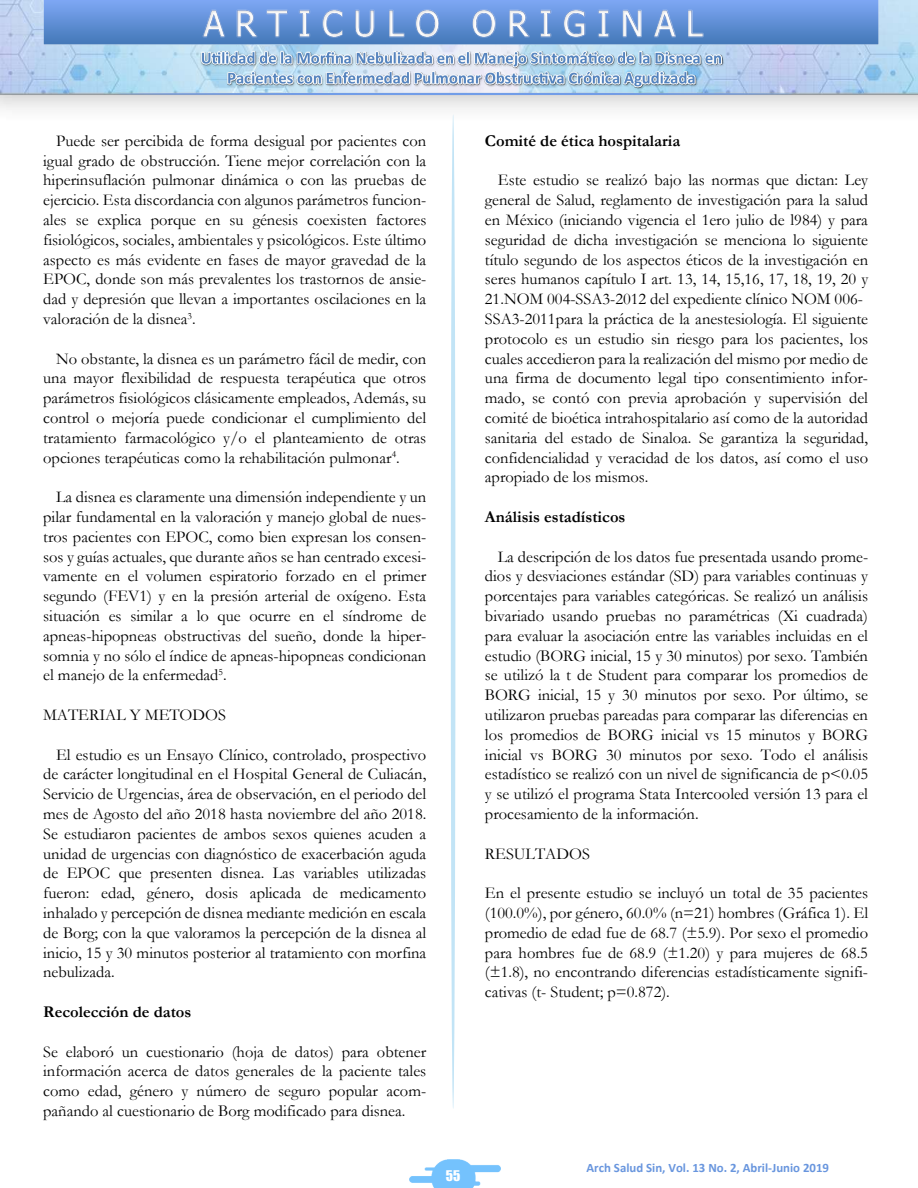
<style>
.page{position:relative;width:918px;height:1188px;background:#fff}
.page>*{position:absolute;margin:0;border:0;box-sizing:border-box;transform-origin:0 0}
.t1{font:16.5px/19.8px "Garamond";color:#000;text-align:justify}
.t2{font:700 16.5px "Garamond";color:#000}
.t3{font:13.5px "Impact";color:#fff}
.t4{font:700 12.75px "Calibri";color:#6996de}
</style>
<div class="page">
<img style="left:0;top:0;width:918px;height:126px">
<img style="left:201px;top:50px;width:523px;height:41px">
<hr style="left:451px;top:114px;width:4px;height:995px;background:#c2e4f6;border-radius:50%">
<img style="left:44px;top:0;width:835px;height:44px">
<img style="left:203px;top:9px;width:500px;height:28px">
<img style="left:409px;top:1160px;width:91px;height:28px">
<hr style="left:117px;top:93px;width:677px;height:2px;background:#729de8;border-radius:50%">
<p class="t1" style="left:43px;top:131px;width:385px;text-indent:13px">Puede ser percibida de forma desigual por pacientes con igual grado de obstrucción. Tiene mejor correlación con la hiperinsuflación pulmonar dinámica o con las pruebas de ejercicio. Esta discordancia con algunos parámetros funcion&shy;ales se explica porque en su génesis coexisten factores fisiológicos, sociales, ambientales y psicológicos. Este último aspecto es más evidente en fases de mayor gravedad de la EPOC, donde son más prevalentes los trastornos de ansie&shy;dad y depresión que llevan a importantes oscilaciones en la valoración de la disnea<sup>3</sup>.</p>
<p class="t1" style="left:43px;top:348px;width:385px;text-indent:13px">No obstante, la disnea es un parámetro fácil de medir, con una mayor flexibilidad de respuesta terapéutica que otros parámetros fisiológicos clásicamente empleados, Además, su control o mejoría puede condicionar el cumplimiento del tratamiento farmacológico y/o el planteamiento de otras opciones terapéuticas como la rehabilitación pulmonar<sup>4</sup>.</p>
<p class="t1" style="left:43px;top:487px;width:385px;text-indent:13px">La disnea es claramente una dimensión independiente y un pilar fundamental en la valoración y manejo global de nues&shy;tros pacientes con EPOC, como bien expresan los consen&shy;sos y guías actuales, que durante años se han centrado excesi&shy;vamente en el volumen espiratorio forzado en el primer segundo (FEV1) y en la presión arterial de oxígeno. Esta situación es similar a lo que ocurre en el síndrome de apneas-hipopneas obstructivas del sueño, donde la hiper&shy;somnia y no sólo el índice de apneas-hipopneas condicionan el manejo de la enfermedad<sup>5</sup>.</p>
<p class="t1" style="left:43px;top:705px;width:184px">MATERIAL Y METODOS</p>
<p class="t1" style="left:43px;top:744px;width:385px;text-indent:13px">El estudio es un Ensayo Clínico, controlado, prospectivo de carácter longitudinal en el Hospital General de Culiacán, Servicio de Urgencias, área de observación, en el periodo del mes de Agosto del año 2018 hasta noviembre del año 2018.<br>Se estudiaron pacientes de ambos sexos quienes acuden a unidad de urgencias con diagnóstico de exacerbación aguda de EPOC que presenten disnea. Las variables utilizadas fueron: edad, género, dosis aplicada de medicamento inhalado y percepción de disnea mediante medición en escala de Borg; con la que valoramos la percepción de la disnea al inicio, 15 y 30 minutos posterior al tratamiento con morfina nebulizada.</p>
<p class="t2" style="left:43px;top:1002px;width:150px">Recolección de datos</p>
<p class="t1" style="left:43px;top:1041px;width:385px">Se elaboró un cuestionario (hoja de datos) para obtener información acerca de datos generales de la paciente tales como edad, género y número de seguro popular acom&shy;pañando al cuestionario de Borg modificado para disnea.</p>
<p class="t3" style="left:446px;top:1165px;width:16px">55</p>
<p class="t2" style="left:485px;top:131px;width:197px">Comité de ética hospitalaria</p>
<p class="t1" style="left:485px;top:170px;width:385px;text-align:left;text-indent:13px">Este estudio se realizó bajo las normas que dictan: Ley general de Salud, reglamento de investigación para la salud en México (iniciando vigencia el 1ero julio de l984) y para seguridad de dicha investigación se menciona lo siguiente título segundo de los aspectos éticos de la investigación en seres humanos capítulo I art. 13, 14, 15,16, 17, 18, 19, 20 y 21.NOM 004-SSA3-2012 del expediente clínico NOM 006- SSA3-2011para la práctica de la anestesiología. El siguiente protocolo es un estudio sin riesgo para los pacientes, los cuales accedieron para la realización del mismo por medio de una firma de documento legal tipo consentimiento infor&shy;mado, se contó con previa aprobación y supervisión del comité de bioética intrahospitalario así como de la autoridad sanitaria del estado de Sinaloa. Se garantiza la seguridad, confidencialidad y veracidad de los datos, así como el uso apropiado de los mismos.</p>
<p class="t2" style="left:485px;top:507px;width:142px">Análisis estadísticos</p>
<p class="t1" style="left:485px;top:546px;width:385px;text-indent:13px">La descripción de los datos fue presentada usando prome&shy;dios y desviaciones estándar (SD) para variables continuas y porcentajes para variables categóricas. Se realizó un análisis bivariado usando pruebas no paramétricas (Xi cuadrada) para evaluar la asociación entre las variables incluidas en el estudio (BORG inicial, 15 y 30 minutos) por sexo. También se utilizó la t de Student para comparar los promedios de BORG inicial, 15 y 30 minutos por sexo. Por último, se utilizaron pruebas pareadas para comparar las diferencias en los promedios de BORG inicial vs 15 minutos y BORG inicial vs BORG 30 minutos por sexo. Todo el análisis estadístico se realizó con un nivel de significancia de p&lt;0.05 y se utilizó el programa Stata Intercooled versión 13 para el procesamiento de la información.</p>
<p class="t1" style="left:485px;top:843px;width:107px">RESULTADOS</p>
<p class="t1" style="left:485px;top:883px;width:385px">En el presente estudio se incluyó un total de 35 pacientes (100.0%), por género, 60.0% (n=21) hombres (Gráfica 1). El promedio de edad fue de 68.7 (±5.9). Por sexo el promedio para hombres fue de 68.9 (±1.20) y para mujeres de 68.5 (±1.8), no encontrando diferencias estadísticamente signifi&shy;cativas (t- Student; p=0.872).</p>
<p class="t4" style="left:587px;top:1160px;width:244px">Arch Salud Sin, Vol. 13 No. 2, Abril-Junio 2019</p>
</div>
